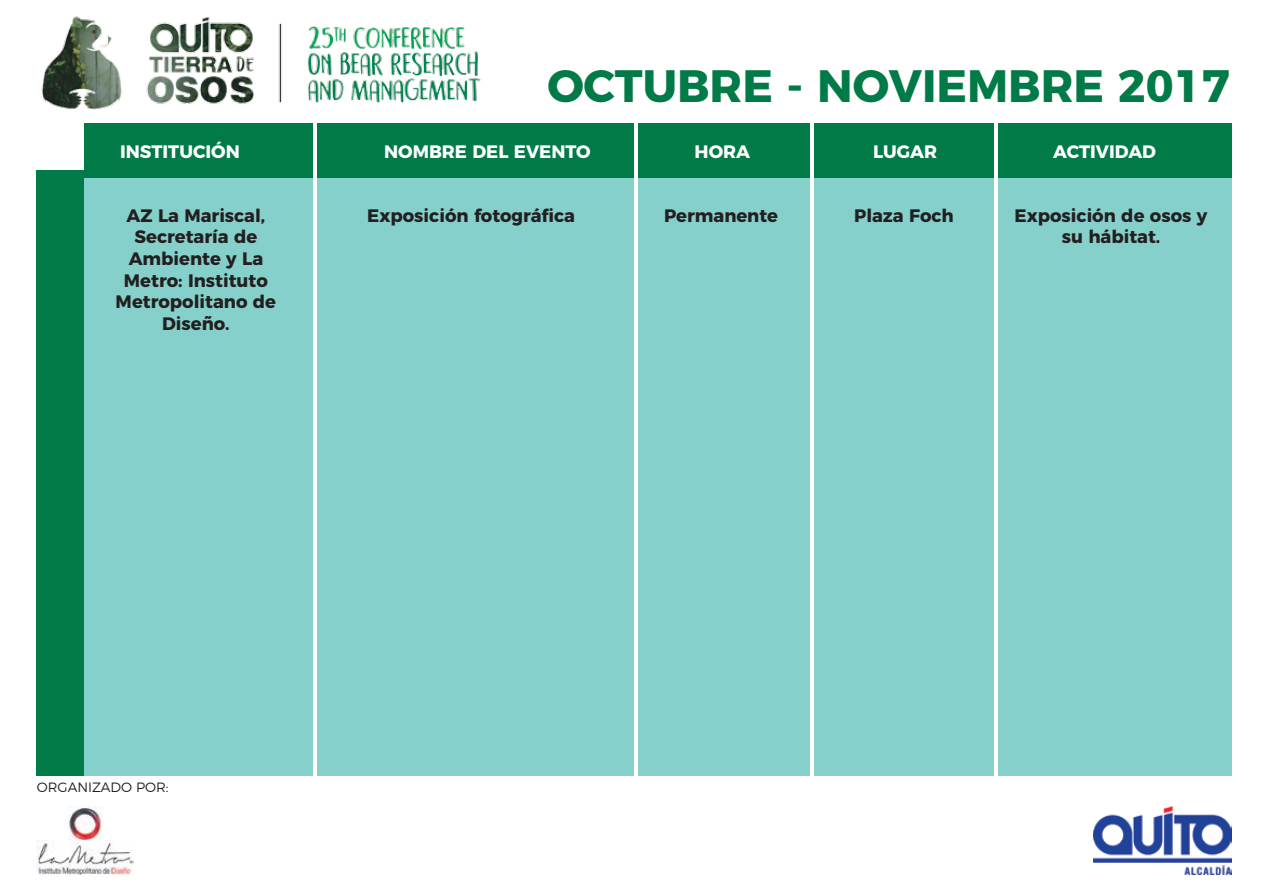
<style>
.page{position:relative;width:1263px;height:893px;background:#fff}
.page>*{position:absolute;margin:0;border:0;box-sizing:border-box;transform-origin:0 0}
.t1{font:700 45.3px "Montserrat";color:#007a46}
.t2{font:700 18px/21.6px "Montserrat";color:#231f20;text-align:center}
.t3{font:700 18px "Montserrat";color:#fff}
.t4{font:300 13.5px "Montserrat";color:#231f20}
</style>
<div class="page">
<div style="left:84px;top:170px;width:1148px;height:606px;background:#85d0ca"></div>
<div style="left:84px;top:123px;width:1148px;height:54px;background:#007a46"></div>
<img style="left:41px;top:16px;width:440px;height:94px">
<div style="left:37px;top:170px;width:47px;height:606px;background:#007a46"></div>
<hr style="left:313px;top:123px;width:4px;height:653px;background:#fff">
<hr style="left:634px;top:123px;width:3px;height:653px;background:#fff">
<hr style="left:810px;top:123px;width:4px;height:653px;background:#fff">
<hr style="left:994px;top:123px;width:4px;height:653px;background:#fff">
<img style="left:1093px;top:807px;width:139px;height:67px">
<img style="left:68px;top:807px;width:34px;height:33px">
<img style="left:37px;top:840px;width:97px;height:34px">
<h1 class="t1" style="left:547px;top:49px;width:684px">OCTUBRE - NOVIEMBRE 2017</h1>
<p class="t3" style="left:120px;top:136px;width:121px">INSTITUCIÓN</p>
<p class="t3" style="left:384px;top:136px;width:208px">NOMBRE DEL EVENTO</p>
<p class="t3" style="left:694px;top:136px;width:57px">HORA</p>
<p class="t3" style="left:873px;top:136px;width:66px">LUGAR</p>
<p class="t3" style="left:1053px;top:136px;width:104px">ACTIVIDAD</p>
<p class="t2" style="left:116px;top:203px;width:162px">AZ La Mariscal,<br>Secretaría de<br>Ambiente y La<br>Metro: Instituto<br>Metropolitano de<br>Diseño.</p>
<p class="t2" style="left:367px;top:203px;width:209px">Exposición fotográfica</p>
<p class="t2" style="left:664px;top:203px;width:116px">Permanente</p>
<p class="t2" style="left:854px;top:203px;width:101px">Plaza Foch</p>
<p class="t2" style="left:1014px;top:203px;width:194px">Exposición de osos y su hábitat.</p>
<p class="t4" style="left:37px;top:777px;width:133px">ORGANIZADO POR:</p>
</div>
